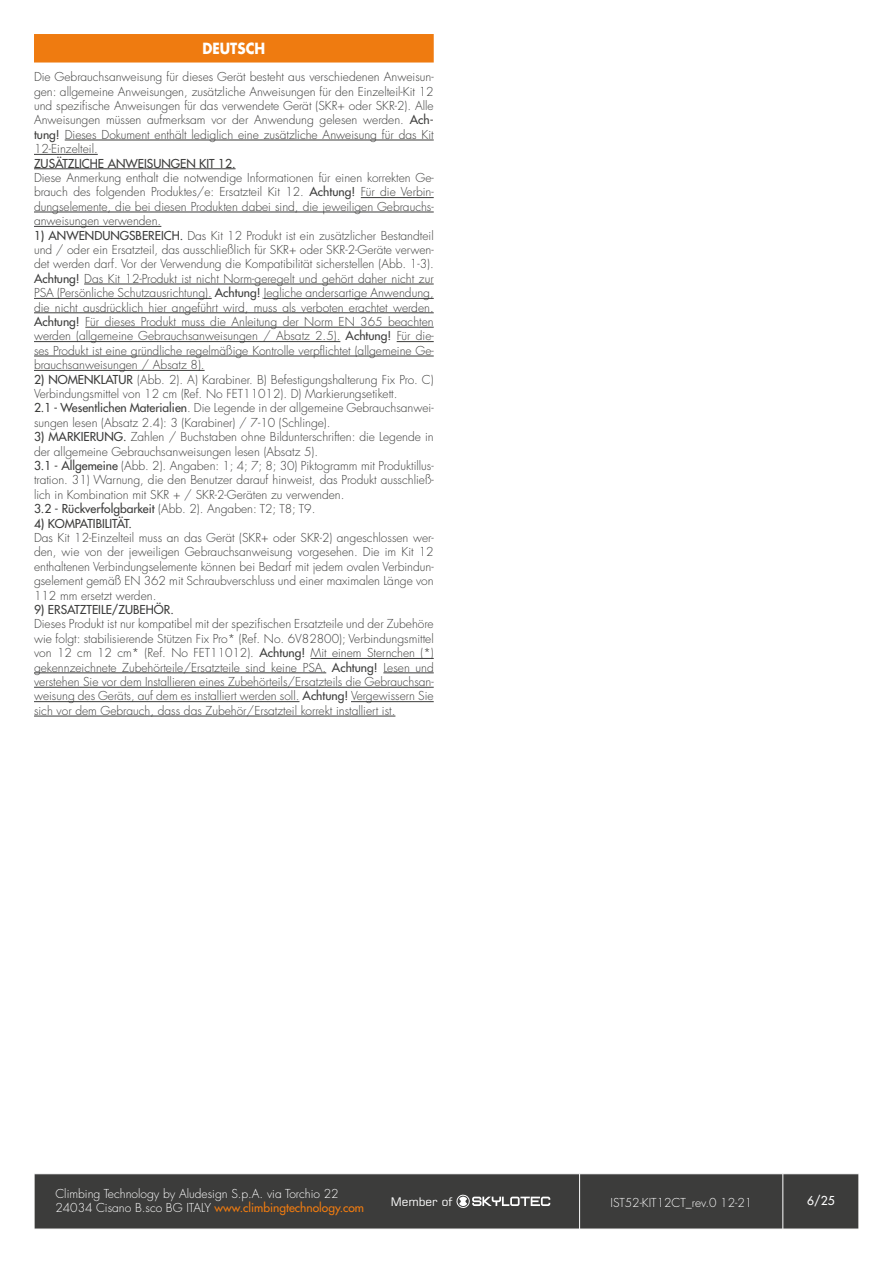
<style>
.page{position:relative;width:893px;height:1263px;background:#fff}
.page>*{position:absolute;margin:0;border:0;box-sizing:border-box;transform-origin:0 0}
.t1{font:700 15px "Futura LTW1 G";color:#fff;scale:.89 1}
.t2{font:300 12px/14.4px "Futura LTW1 G";color:#3c3c3b;text-align:justify}
.t3{font:300 12px/14.4px "Futura LTW1 G";color:#fff}
.t4{font:500 12px "Futura LTW1 G";color:#3c3c3b}
.t5{font:500 12px "Futura LTW1 G";color:#fff}
.t6{font:11.7px "Square 721 BT";color:#fff}
.s1{font-weight:500}
.s2{font-weight:500;color:#ef7b10}
</style>
<div class="page">
<div style="left:35px;top:1174px;width:824px;height:55px;background:#3c3c3b"></div>
<hr style="left:579px;top:1174px;width:1px;height:55px;background:#fff">
<hr style="left:782px;top:1174px;width:1px;height:55px;background:#fff">
<svg style="left:456px;top:1194px;width:94px;height:15px"></svg>
<div style="left:34px;top:34px;width:400px;height:29px;background:#ef7b10"></div>
<hr style="left:65px;top:140px;width:369px;height:1px;background:#3c3c3b">
<hr style="left:34px;top:154px;width:64px;height:1px;background:#3c3c3b">
<hr style="left:34px;top:169px;width:202px;height:1px;background:#3c3c3b">
<hr style="left:361px;top:197px;width:73px;height:1px;background:#3c3c3b">
<hr style="left:34px;top:212px;width:400px;height:1px;background:#3c3c3b">
<hr style="left:34px;top:226px;width:127px;height:1px;background:#3c3c3b">
<hr style="left:84px;top:284px;width:350px;height:1px;background:#3c3c3b">
<hr style="left:34px;top:298px;width:178px;height:1px;background:#3c3c3b">
<hr style="left:264px;top:298px;width:170px;height:1px;background:#3c3c3b">
<hr style="left:34px;top:313px;width:400px;height:1px;background:#3c3c3b">
<hr style="left:85px;top:327px;width:349px;height:1px;background:#3c3c3b">
<hr style="left:34px;top:341px;width:306px;height:1px;background:#3c3c3b">
<hr style="left:397px;top:341px;width:37px;height:1px;background:#3c3c3b">
<hr style="left:34px;top:356px;width:400px;height:1px;background:#3c3c3b">
<hr style="left:34px;top:370px;width:171px;height:1px;background:#3c3c3b">
<hr style="left:311px;top:658px;width:123px;height:1px;background:#3c3c3b">
<hr style="left:34px;top:673px;width:292px;height:1px;background:#3c3c3b">
<hr style="left:383px;top:673px;width:51px;height:1px;background:#3c3c3b">
<hr style="left:34px;top:687px;width:400px;height:1px;background:#3c3c3b">
<hr style="left:34px;top:701px;width:265px;height:1px;background:#3c3c3b">
<hr style="left:351px;top:701px;width:83px;height:1px;background:#3c3c3b">
<hr style="left:34px;top:716px;width:361px;height:1px;background:#3c3c3b">
<p class="t1" style="left:202px;top:35px;width:72px">DEUTSCH</p>
<p class="t2" style="left:34px;top:69px;width:401px">Die Gebrauchsanweisung für dieses Gerät besteht aus verschiedenen Anweisun&shy;gen: allgemeine Anweisungen, zusätzliche Anweisungen für den Einzelteil-Kit 12 und spezifische Anweisungen für das verwendete Gerät (SKR+ oder SKR-2). Alle Anweisungen müssen aufmerksam vor der Anwendung gelesen werden. <span class="s1">Ach&shy;tung!</span> Dieses Dokument enthält lediglich eine zusätzliche Anweisung für das Kit 12-Einzelteil.</p>
<p class="t4" style="left:34px;top:153px;width:203px">ZUSÄTZLICHE ANWEISUNGEN KIT 12.</p>
<p class="t2" style="left:34px;top:170px;width:401px">Diese Anmerkung enthalt die notwendige Informationen für einen korrekten Ge&shy;brauch des folgenden Produktes/e: Ersatzteil Kit 12. <span class="s1">Achtung!</span> Für die Verbin&shy;dungselemente, die bei diesen Produkten dabei sind, die jeweiligen Gebrauchs&shy;anweisungen verwenden.</p>
<p class="t2" style="left:34px;top:227px;width:401px"><span class="s1">1) ANWENDUNGSBEREICH.</span> Das Kit 12 Produkt ist ein zusätzlicher Bestandteil und / oder ein Ersatzteil, das ausschließlich für SKR+ oder SKR-2-Geräte verwen&shy;det werden darf. Vor der Verwendung die Kompatibilität sicherstellen (Abb. 1-3).<br><span class="s1">Achtung!</span> Das Kit 12-Produkt ist nicht Norm-geregelt und gehört daher nicht zur PSA (Persönliche Schutzausrichtung). <span class="s1">Achtung!</span> Jegliche andersartige Anwendung, die nicht ausdrücklich hier angeführt wird, muss als verboten erachtet werden.<br><span class="s1">Achtung!</span> Für dieses Produkt muss die Anleitung der Norm EN 365 beachten werden (allgemeine Gebrauchsanweisungen / Absatz 2.5). <span class="s1">Achtung!</span> Für die&shy;ses Produkt ist eine gründliche regelmäßige Kontrolle verpflichtet (allgemeine Ge&shy;brauchsanweisungen / Absatz 8).</p>
<p class="t2" style="left:34px;top:371px;width:401px;text-align:left"><span class="s1">2) NOMENKLATUR</span> (Abb. 2). A) Karabiner. B) Befestigungshalterung Fix Pro. C)<br>Verbindungsmittel von 12 cm (Ref. No FET11012). D) Markierungsetikett.<br><span class="s1">2.1 - Wesentlichen Materialien</span>. Die Legende in der allgemeine Gebrauchsanwei&shy;sungen lesen (Absatz 2.4): 3 (Karabiner) / 7-10 (Schlinge).</p>
<p class="t2" style="left:34px;top:429px;width:401px;text-align:left"><span class="s1">3) MARKIERUNG.</span> Zahlen / Buchstaben ohne Bildunterschriften: die Legende in der allgemeine Gebrauchsanweisungen lesen (Absatz 5).<br><span class="s1">3.1 - Allgemeine</span> (Abb. 2). Angaben: 1; 4; 7; 8; 30) Piktogramm mit Produktillus&shy;tration. 31) Warnung, die den Benutzer darauf hinweist, das Produkt ausschließ&shy;lich in Kombination mit SKR + / SKR-2-Geräten zu verwenden.<br><span class="s1">3.2 - Rückverfolgbarkeit</span> (Abb. 2). Angaben: T2; T8; T9.</p>
<p class="t4" style="left:34px;top:513px;width:100px">4) KOMPATIBILITÄT.</p>
<p class="t2" style="left:34px;top:530px;width:401px">Das Kit 12-Einzelteil muss an das Gerät (SKR+ oder SKR-2) angeschlossen wer&shy;den, wie von der jeweiligen Gebrauchsanweisung vorgesehen. Die im Kit 12 enthaltenen Verbindungselemente können bei Bedarf mit jedem ovalen Verbindun&shy;gselement gemäß EN 362 mit Schraubverschluss und einer maximalen Länge von 112 mm ersetzt werden.</p>
<p class="t4" style="left:34px;top:600px;width:141px">9) ERSATZTEILE/ZUBEHÖR.</p>
<p class="t2" style="left:34px;top:616px;width:401px">Dieses Produkt ist nur kompatibel mit der spezifischen Ersatzteile und der Zubehöre wie folgt: stabilisierende Stützen Fix Pro* (Ref. No. 6V82800); Verbindungsmittel von 12 cm 12 cm* (Ref. No FET11012). <span class="s1">Achtung!</span> Mit einem Sternchen (*) gekennzeichnete Zubehörteile/Ersatzteile sind keine PSA. <span class="s1">Achtung!</span> Lesen und verstehen Sie vor dem Installieren eines Zubehörteils/Ersatzteils die Gebrauchsan&shy;weisung des Geräts, auf dem es installiert werden soll. <span class="s1">Achtung!</span> Vergewissern Sie sich vor dem Gebrauch, dass das Zubehör/Ersatzteil korrekt installiert ist.</p>
<p class="t3" style="left:55px;top:1185px;width:310px">Climbing Technology by Aludesign S.p.A. via Torchio 22<br>24034 Cisano B.sco BG ITALY <span class="s2">www.climbingtechnology.com</span></p>
<p class="t6" style="left:391px;top:1194px;width:63px">Member of</p>
<p class="t3" style="left:611px;top:1194px;width:143px">IST52-KIT12CT_rev.0 12-21</p>
<p class="t5" style="left:807px;top:1191px;width:29px">6/25</p>
</div>
